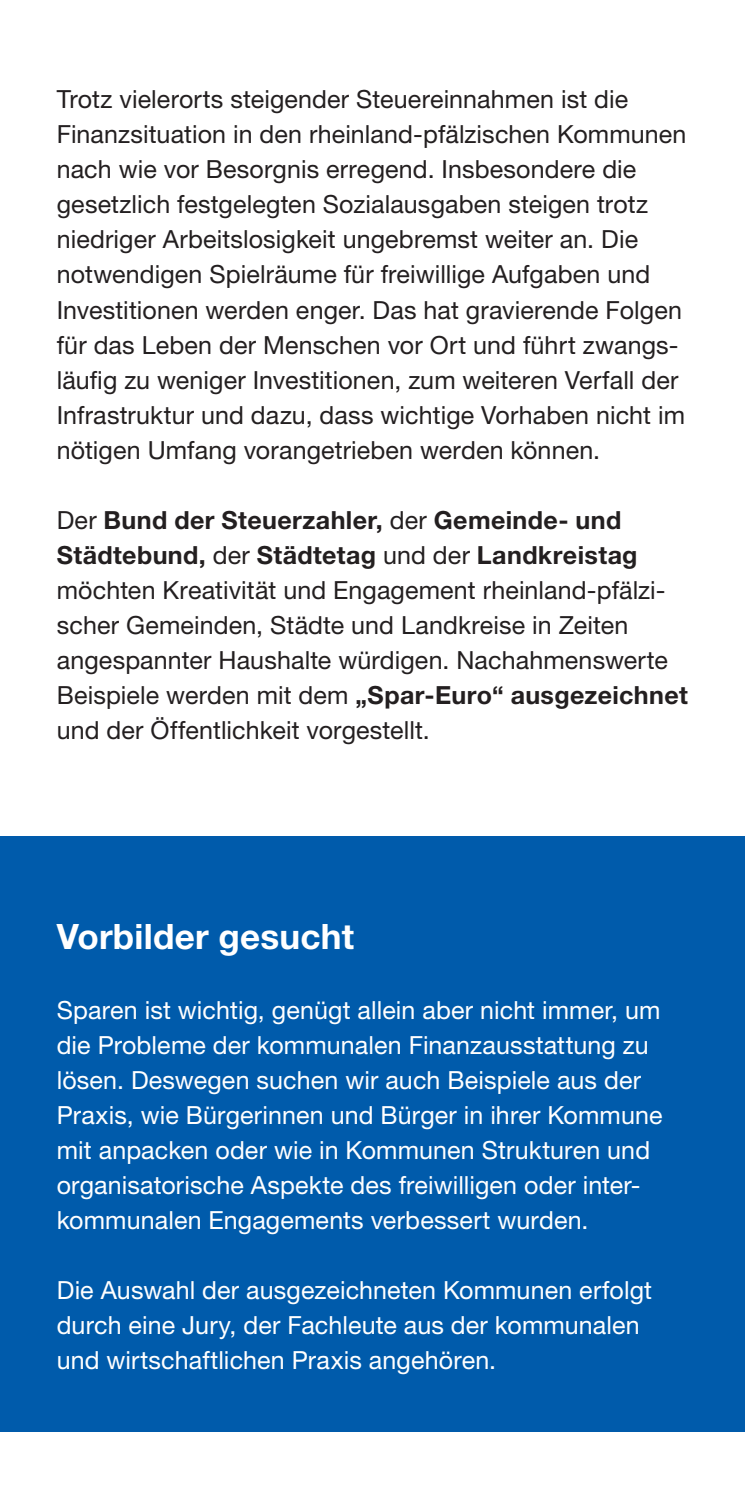
<style>
.page{position:relative;width:745px;height:1489px;background:#fff}
.page>*{position:absolute;margin:0;border:0;box-sizing:border-box;transform-origin:0 0}
.t1{font:700 35px "Helvetica Neue";letter-spacing:.005em;color:#fff}
.t2{font:25px/35px "Helvetica Neue";letter-spacing:.005em;color:#231f20}
.t3{font:25px/35px "Helvetica Neue";letter-spacing:.005em;color:#fff}
.s1{font-weight:700}
</style>
<div class="page">
<div style="left:0;top:836px;width:744px;height:595px;background:#005bab"></div>
<p class="t2" style="left:57px;top:82px;width:630px">Trotz vielerorts steigender Steuereinnahmen ist die Finanzsituation in den rheinland-pfälzischen Kommunen nach wie vor Besorgnis erregend. Insbesondere die gesetzlich festgelegten Sozialausgaben steigen trotz niedriger Arbeitslosigkeit ungebremst weiter an. Die notwendigen Spielräume für freiwillige Aufgaben und Investitionen werden enger. Das hat gravierende Folgen für das Leben der Menschen vor Ort und führt zwangs&shy;läufig zu weniger Investitionen, zum weiteren Verfall der Infrastruktur und dazu, dass wichtige Vorhaben nicht im nötigen Umfang vorangetrieben werden können.</p>
<p class="t2" style="left:57px;top:502px;width:632px">Der <span class="s1">Bund der Steuerzahler,</span> der <span class="s1">Gemeinde- und Städtebund,</span> der <span class="s1">Städtetag</span> und der <span class="s1">Landkreistag </span>möchten Kreativität und Engagement rheinland-pfälzi&shy;scher Gemeinden, Städte und Landkreise in Zeiten angespannter Haushalte würdigen. Nachahmenswerte Beispiele werden mit dem <span class="s1">„Spar-Euro“ ausgezeichnet </span>und der Öffentlichkeit vorgestellt.</p>
<h1 class="t1" style="left:57px;top:914px;width:298px">Vorbilder gesucht</h1>
<p class="t3" style="left:57px;top:992px;width:607px">Sparen ist wichtig, genügt allein aber nicht immer, um die Probleme der kommunalen Finanzausstattung zu lösen. Deswegen suchen wir auch Beispiele aus der Praxis, wie Bürgerinnen und Bürger in ihrer Kommune mit anpacken oder wie in Kommunen Strukturen und organisatorische Aspekte des freiwilligen oder inter&shy;kommunalen Engagements verbessert wurden.</p>
<p class="t3" style="left:57px;top:1272px;width:596px">Die Auswahl der ausgezeichneten Kommunen erfolgt durch eine Jury, der Fachleute aus der kommunalen und wirtschaftlichen Praxis angehören.</p>
</div>
